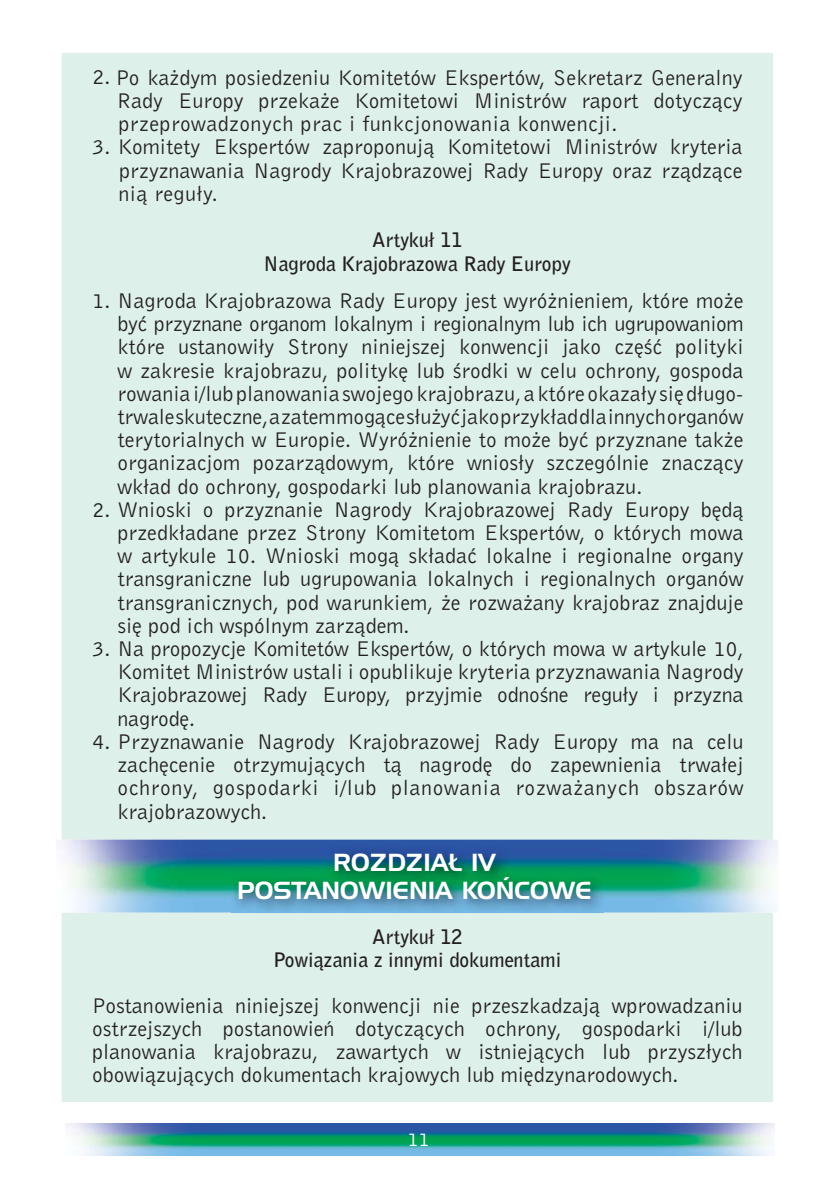
<style>
.page{position:relative;width:840px;height:1191px;background:#fff}
.page>*{position:absolute;margin:0;border:0;box-sizing:border-box;transform-origin:0 0}
.t1{font:24px/28px "Handel Gothic PL";color:#fff;text-align:center}
.t2{font:22px/23.2px "Bell Gothic PL";color:#231f20;text-align:justify}
.t3{font:700 20px/23.2px "Bell Gothic PL";color:#231f20;text-align:center}
.t4{font:20px "Bell Gothic PL";color:#fff}
</style>
<div class="page">
<img style="left:66px;top:1123px;width:707px;height:33px">
<div style="left:62px;top:53px;width:710px;height:1049px;background:#ddf0e9"></div>
<img style="left:58px;top:839px;width:720px;height:73px">
<img style="left:231px;top:846px;width:372px;height:67px">
<p class="t2" style="left:117px;top:68px;width:626px;text-indent:-25px">2. Po ka˝dym posiedzeniu Komitetów Ekspertów, Sekretarz Generalny Rady Europy przeka˝e Komitetowi Ministrów raport dotyczàcy przeprowadzonych prac i funkcjonowania konwencji.</p>
<p class="t2" style="left:118px;top:137px;width:625px;text-indent:-26px">3. Komitety Ekspertów zaproponujà Komitetowi Ministrów kryteria przyznawania Nagrody Krajobrazowej Rady Europy oraz rzàdzàce nià reguły.</p>
<p class="t3" style="left:264px;top:229px;width:308px">Artykuł 11<br>Nagroda Krajobrazowa Rady Europy</p>
<p class="t2" style="left:117px;top:291px;width:627px;text-indent:-25px">1. Nagroda Krajobrazowa Rady Europy jest wyró˝nieniem, które mo˝e byç przyznane organom lokalnym i regionalnym lub ich ugrupowaniom które ustanowiły Strony niniejszej konwencji jako cz´Êç polityki w zakresie krajobrazu, polityk´ lub Êrodki w celu ochrony, gospoda rowania i/lub planowania swojego krajobrazu, a które okazały si´ długo&shy;trwale skuteczne, a zatem mogàce słu˝yç jako przykład dla innych organów terytorialnych w Europie. Wyró˝nienie to mo˝e byç przyznane tak˝e organizacjom pozarzàdowym, które wniosły szczególnie znaczàcy wkład do ochrony, gospodarki lub planowania krajobrazu.</p>
<p class="t2" style="left:117px;top:499px;width:627px;text-indent:-25px">2. Wnioski o przyznanie Nagrody Krajobrazowej Rady Europy b´dà przedkładane przez Strony Komitetom Ekspertów, o których mowa w artykule 10. Wnioski mogà składaç lokalne i regionalne organy transgraniczne lub ugrupowania lokalnych i regionalnych organów transgranicznych, pod warunkiem, ˝e rozwa˝any krajobraz znajduje si´ pod ich wspólnym zarzàdem.</p>
<p class="t2" style="left:117px;top:639px;width:627px;text-indent:-25px">3. Na propozycje Komitetów Ekspertów, o których mowa w artykule 10, Komitet Ministrów ustali i opublikuje kryteria przyznawania Nagrody Krajobrazowej Rady Europy, przyjmie odnoÊne reguły i przyzna nagrod´.</p>
<p class="t2" style="left:117px;top:731px;width:627px;text-indent:-25px">4. Przyznawanie Nagrody Krajobrazowej Rady Europy ma na celu zach´cenie otrzymujàcych tà nagrod´ do zapewnienia trwałej ochrony, gospodarki i/lub planowania rozwa˝anych obszarów krajobrazowych.</p>
<p class="t1" style="left:237px;top:850px;width:356px">ROZDZIAŁ IV<br>POSTANOWIENIA KO¡COWE</p>
<p class="t3" style="left:273px;top:925px;width:289px">Artykuł 12<br>Powiàzania z innymi dokumentami</p>
<p class="t2" style="left:92px;top:995px;width:651px">Postanowienia niniejszej konwencji nie przeszkadzajà wprowadzaniu ostrzejszych postanowieƒ dotyczàcych ochrony, gospodarki i/lub planowania krajobrazu, zawartych w istniejàcych lub przyszłych obowiàzujàcych dokumentach krajowych lub mi´dzynarodowych.</p>
<p class="t4" style="left:407px;top:1132px;width:24px">11</p>
</div>
